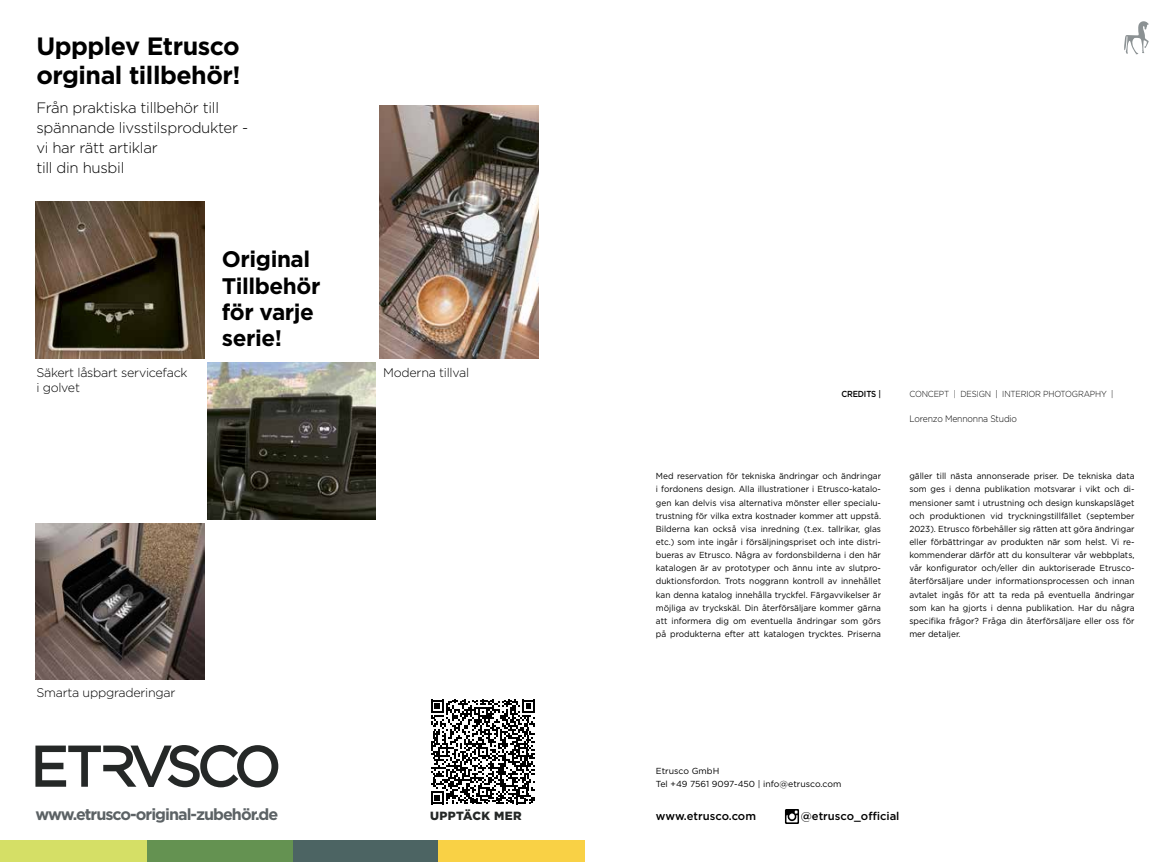
<style>
.page{position:relative;width:1170px;height:862px;background:#fff}
.page>*{position:absolute;margin:0;border:0;box-sizing:border-box;transform-origin:0 0}
.t1{font:700 25px/28.8px "Gotham";letter-spacing:-.02em;color:#000}
.t2{font:700 22.5px/26.2px "Gotham";letter-spacing:-.02em;color:#000}
.t3{font:700 16.12px "Gotham";letter-spacing:-.06em;color:#5c6265}
.t4{font:300 15px/20px "Gotham";letter-spacing:-.02em;color:#000}
.t5{font:300 12.5px/15px "Gotham";letter-spacing:-.02em;color:#000}
.t6{font:900 11.88px "Gotham";letter-spacing:.03em;color:#252827}
.t7{font:500 11.25px "Gotham";color:#000}
.t8{font:300 9.38px "Gotham";letter-spacing:-.02em;color:#000;scale:.92 1}
.t9{font:8.75px/13.1px "Gotham";color:#000;text-align:justify;scale:.95 1}
.t10{font:8.75px/13.1px "Gotham";color:#000}
.t11{font:300 8.75px "Gotham";letter-spacing:-.02em;color:#000;scale:.92 1}
.t12{font:500 8.75px "Gotham";letter-spacing:-.02em;color:#000;scale:.91 1}
</style>
<div class="page">
<img style="left:784px;top:809px;width:15px;height:14px">
<svg style="left:1124px;top:21px;width:24px;height:33px"></svg>
<svg style="left:35px;top:744px;width:243px;height:43px"></svg>
<img style="left:208px;top:362px;width:168px;height:157px">
<img style="left:379px;top:105px;width:160px;height:253px">
<img style="left:35px;top:202px;width:169px;height:156px">
<img style="left:35px;top:523px;width:169px;height:156px">
<div style="left:292px;top:840px;width:146px;height:21px;background:#4c6463"></div>
<div style="left:146px;top:840px;width:146px;height:21px;background:#649251"></div>
<div style="left:0;top:840px;width:146px;height:21px;background:#d5df66"></div>
<div style="left:438px;top:840px;width:147px;height:21px;background:#f9d145"></div>
<svg style="left:431px;top:699px;width:104px;height:105px"></svg>
<h1 class="t1" style="left:36px;top:32px;width:206px">Uppplev Etrusco orginal tillbehör!</h1>
<h3 class="t4" style="left:36px;top:97px;width:213px">Från praktiska tillbehör till spännande livsstilsprodukter - vi har rätt artiklar<br>till din husbil</h3>
<h3 class="t5" style="left:36px;top:364px;width:153px">Säkert låsbart servicefack i golvet</h3>
<h2 class="t2" style="left:222px;top:246px;width:100px">Original<br>Tillbehör för varje serie!</h2>
<h3 class="t5" style="left:383px;top:364px;width:88px">Moderna tillval</h3>
<h3 class="t5" style="left:36px;top:684px;width:141px">Smarta uppgraderingar</h3>
<p class="t12" style="left:841px;top:388px;width:45px">CREDITS |</p>
<p class="t11" style="left:909px;top:388px;width:223px">CONCEPT | DESIGN | INTERIOR PHOTOGRAPHY |</p>
<p class="t8" style="left:909px;top:413px;width:118px">Lorenzo Mennonna Studio</p>
<p class="t9" style="left:656px;top:469px;width:238px">Med reservation för tekniska ändringar och ändringar i fordonens design. Alla illustrationer i Etrusco-katalo&shy;gen kan delvis visa alternativa mönster eller specialu&shy;trustning för vilka extra kostnader kommer att uppstå.<br>Bilderna kan också visa inredning (t.ex. tallrikar, glas etc.) som inte ingår i försäljningspriset och inte distri&shy;bueras av Etrusco. Några av fordonsbilderna i den här katalogen är av prototyper och ännu inte av slutpro&shy;duktionsfordon. Trots noggrann kontroll av innehållet kan denna katalog innehålla tryckfel. Färgavvikelser är möjliga av tryckskäl. Din återförsäljare kommer gärna att informera dig om eventuella ändringar som görs på produkterna efter att katalogen trycktes. Priserna</p>
<p class="t9" style="left:909px;top:469px;width:238px">gäller till nästa annonserade priser. De tekniska data som ges i denna publikation motsvarar i vikt och di&shy;mensioner samt i utrustning och design kunskapsläget och produktionen vid tryckningstillfället (september 2023). Etrusco förbehåller sig rätten att göra ändringar eller förbättringar av produkten när som helst. Vi re&shy;kommenderar därför att du konsulterar vår webbplats, vår konfigurator och/eller din auktoriserade Etrusco&shy;återförsäljare under informationsprocessen och innan avtalet ingås för att ta reda på eventuella ändringar som kan ha gjorts i denna publikation. Har du några specifika frågor? Fråga din återförsäljare eller oss för mer detaljer.</p>
<p class="t10" style="left:656px;top:763px;width:187px">Etrusco GmbH<br>Tel +49 7561 9097-450 | info@etrusco.com</p>
<h3 class="t3" style="left:35px;top:803px;width:244px">www.etrusco-original-zubehör.de</h3>
<h3 class="t6" style="left:430px;top:807px;width:93px">UPPTÄCK MER</h3>
<p class="t7" style="left:656px;top:807px;width:102px">www.etrusco.com</p>
<p class="t7" style="left:800px;top:807px;width:100px">@etrusco_official</p>
</div>
